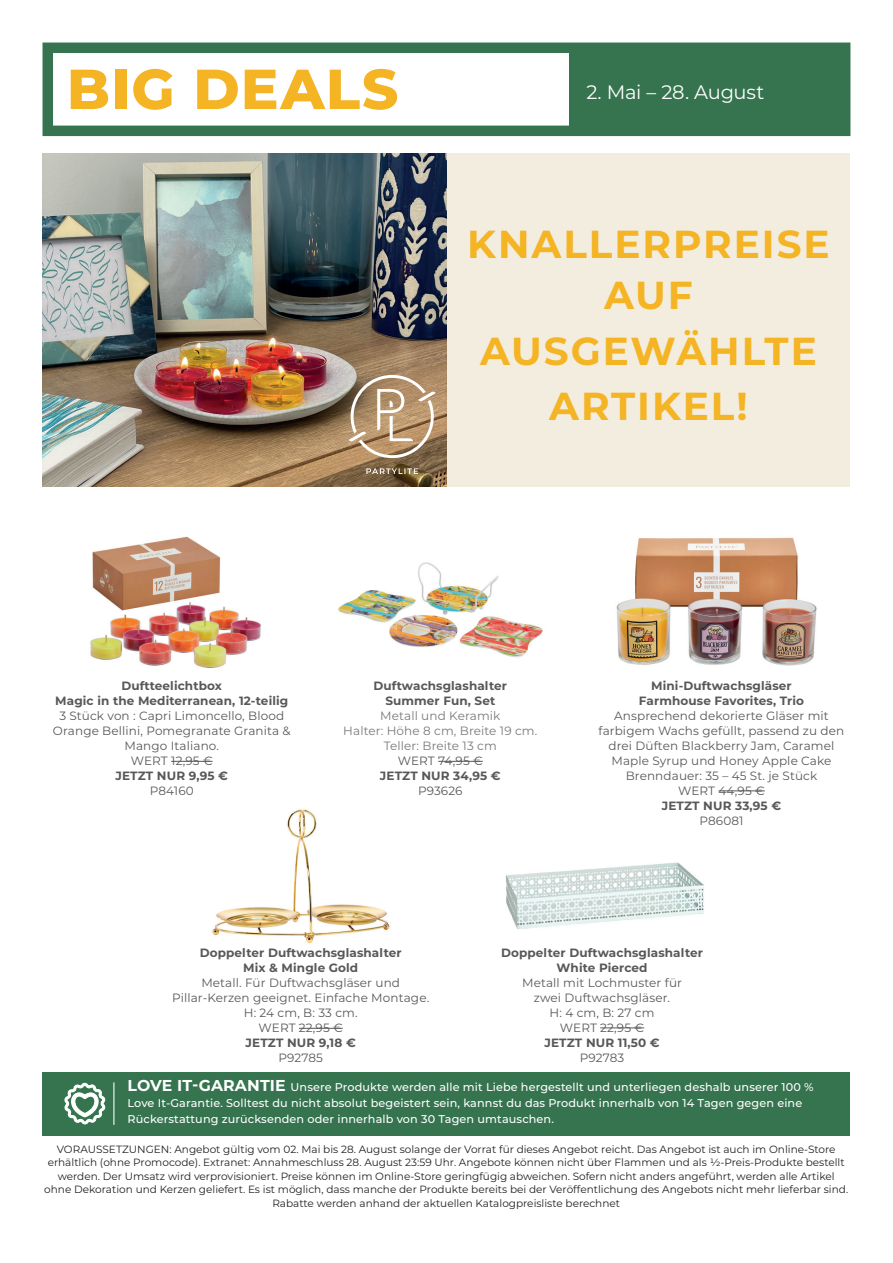
<style>
.page{position:relative;width:893px;height:1263px;background:#fff}
.page>*{position:absolute;margin:0;border:0;box-sizing:border-box;transform-origin:0 0}
.t1{font:800 56.25px "Montserrat";letter-spacing:.02em;color:#f4b424}
.t2{font:700 39px/51px "Montserrat";letter-spacing:.05em;color:#f4b424;text-align:center}
.t3{font:19.5px "Montserrat";letter-spacing:-.01em;color:#fff}
.t4{font:12px/15px "Montserrat";letter-spacing:.01em;color:#57585a;text-align:center}
.t5{font:700 12px/15px "Montserrat";letter-spacing:.01em;color:#57585a;text-align:center}
.t6{font:12px/15px "Montserrat";letter-spacing:.01em;color:#787a7a;text-align:center}
.t7{font:500 11.25px/15.8px "Montserrat";letter-spacing:.01em;color:#fff}
.t8{font:10.5px/13.5px "Montserrat";color:#231f20;text-align:center}
.s1{font-weight:700;font-size:15.75px}
</style>
<div class="page">
<img style="left:506px;top:862px;width:198px;height:67px">
<hr style="left:600px;top:1027px;width:44px;height:1px;background:#57585a">
<div style="left:446px;top:154px;width:404px;height:333px;background:#f3ede0"></div>
<div style="left:43px;top:43px;width:807px;height:93px;border:10px solid #36734f"></div>
<div style="left:569px;top:48px;width:278px;height:84px;background:#36734f"></div>
<img style="left:43px;top:154px;width:403px;height:333px">
<hr style="left:718px;top:790px;width:47px;height:1px;background:#57585a">
<img style="left:90px;top:536px;width:171px;height:132px">
<hr style="left:171px;top:761px;width:42px;height:1px;background:#57585a">
<img style="left:616px;top:537px;width:201px;height:129px">
<img style="left:338px;top:562px;width:205px;height:96px">
<hr style="left:438px;top:761px;width:45px;height:1px;background:#57585a">
<svg style="left:349px;top:375px;width:87px;height:83px;background:#b89c7e"></svg>
<svg style="left:366px;top:468px;width:52px;height:6px"></svg>
<div style="left:43px;top:1072px;width:807px;height:64px;background:#367450"></div>
<svg style="left:64px;top:1082px;width:42px;height:43px"></svg>
<hr style="left:113px;top:1082px;width:1px;height:43px;background:#fff">
<img style="left:212px;top:809px;width:178px;height:134px">
<hr style="left:299px;top:1028px;width:44px;height:1px;background:#57585a">
<h1 class="t1" style="left:67px;top:48px;width:333px">BIG DEALS</h1>
<h3 class="t3" style="left:586px;top:79px;width:179px">2. Mai – 28. August</h3>
<h2 class="t2" style="left:467px;top:217px;width:364px">KNALLERPREISE<br>AUF</h2>
<h2 class="t2" style="left:480px;top:321px;width:338px;line-height:55.2px">AUSGEWÄHLTE<br>ARTIKEL!</h2>
<p class="t5" style="left:55px;top:678px;width:235px">Duftteelichtbox<br>Magic in the Mediterranean, 12-teilig</p>
<p class="t4" style="left:53px;top:708px;width:239px">3 Stück von : Capri Limoncello, Blood<br>Orange Bellini, Pomegranate Granita &amp;<br>Mango Italiano.<br>WERT 12,95 €</p>
<p class="t5" style="left:115px;top:768px;width:114px">JETZT NUR 9,95 €</p>
<p class="t4" style="left:150px;top:783px;width:46px">P84160</p>
<p class="t5" style="left:374px;top:678px;width:135px">Duftwachsglashalter<br>Summer Fun, Set</p>
<p class="t6" style="left:343px;top:708px;width:196px">Metall und Keramik<br>Halter: Höhe 8 cm, Breite 19 cm.<br>Teller: Breite 13 cm</p>
<p class="t4" style="left:398px;top:753px;width:86px">WERT 74,95 €</p>
<p class="t5" style="left:380px;top:768px;width:122px">JETZT NUR 34,95 €</p>
<p class="t4" style="left:418px;top:783px;width:46px">P93626</p>
<p class="t5" style="left:639px;top:677px;width:167px">Mini-Duftwachsgläser<br>Farmhouse Favorites, Trio</p>
<p class="t4" style="left:599px;top:708px;width:247px">Ansprechend dekorierte Gläser mit farbigem Wachs gefüllt, passend zu den drei Düften Blackberry Jam, Caramel<br>Maple Syrup und Honey Apple Cake<br>Brenndauer: 35 – 45 St. je Stück<br>WERT 44,95 €</p>
<p class="t5" style="left:662px;top:797px;width:121px">JETZT NUR 33,95 €</p>
<p class="t4" style="left:699px;top:813px;width:46px">P86081</p>
<p class="t5" style="left:200px;top:945px;width:203px">Doppelter Duftwachsglashalter<br>Mix &amp; Mingle Gold</p>
<p class="t4" style="left:172px;top:975px;width:259px">Metall. Für Duftwachsgläser und<br>Pillar-Kerzen geeignet. Einfache Montage.<br>H: 24 cm, B: 33 cm.<br>WERT 22,95 €</p>
<p class="t5" style="left:246px;top:1035px;width:112px">JETZT NUR 9,18 €</p>
<p class="t4" style="left:278px;top:1050px;width:46px">P92785</p>
<p class="t5" style="left:501px;top:944px;width:203px">Doppelter Duftwachsglashalter<br>White Pierced</p>
<p class="t4" style="left:522px;top:975px;width:161px">Metall mit Lochmuster für zwei Duftwachsgläser.<br>H: 4 cm, B: 27 cm<br>WERT 22,95 €</p>
<p class="t5" style="left:544px;top:1034px;width:117px">JETZT NUR 11,50 €</p>
<p class="t4" style="left:580px;top:1050px;width:46px">P92783</p>
<p class="t7" style="left:128px;top:1079px;width:688px"><span class="s1">LOVE IT-GARANTIE</span> Unsere Produkte werden alle mit Liebe hergestellt und unterliegen deshalb unserer 100 %<br>Love It-Garantie. Solltest du nicht absolut begeistert sein, kannst du das Produkt innerhalb von 14 Tagen gegen eine<br>Rückerstattung zurücksenden oder innerhalb von 30 Tagen umtauschen.</p>
<p class="t8" style="left:44px;top:1142px;width:805px">VORAUSSETZUNGEN: Angebot gültig vom 02. Mai bis 28. August solange der Vorrat für dieses Angebot reicht. Das Angebot ist auch im Online-Store erhältlich (ohne Promocode). Extranet: Annahmeschluss 28. August 23:59 Uhr. Angebote können nicht über Flammen und als ½-Preis-Produkte bestellt werden. Der Umsatz wird verprovisioniert. Preise können im Online-Store geringfügig abweichen. Sofern nicht anders angeführt, werden alle Artikel ohne Dekoration und Kerzen geliefert. Es ist möglich, dass manche der Produkte bereits bei der Veröffentlichung des Angebots nicht mehr lieferbar sind.<br>Rabatte werden anhand der aktuellen Katalogpreisliste berechnet</p>
</div>
